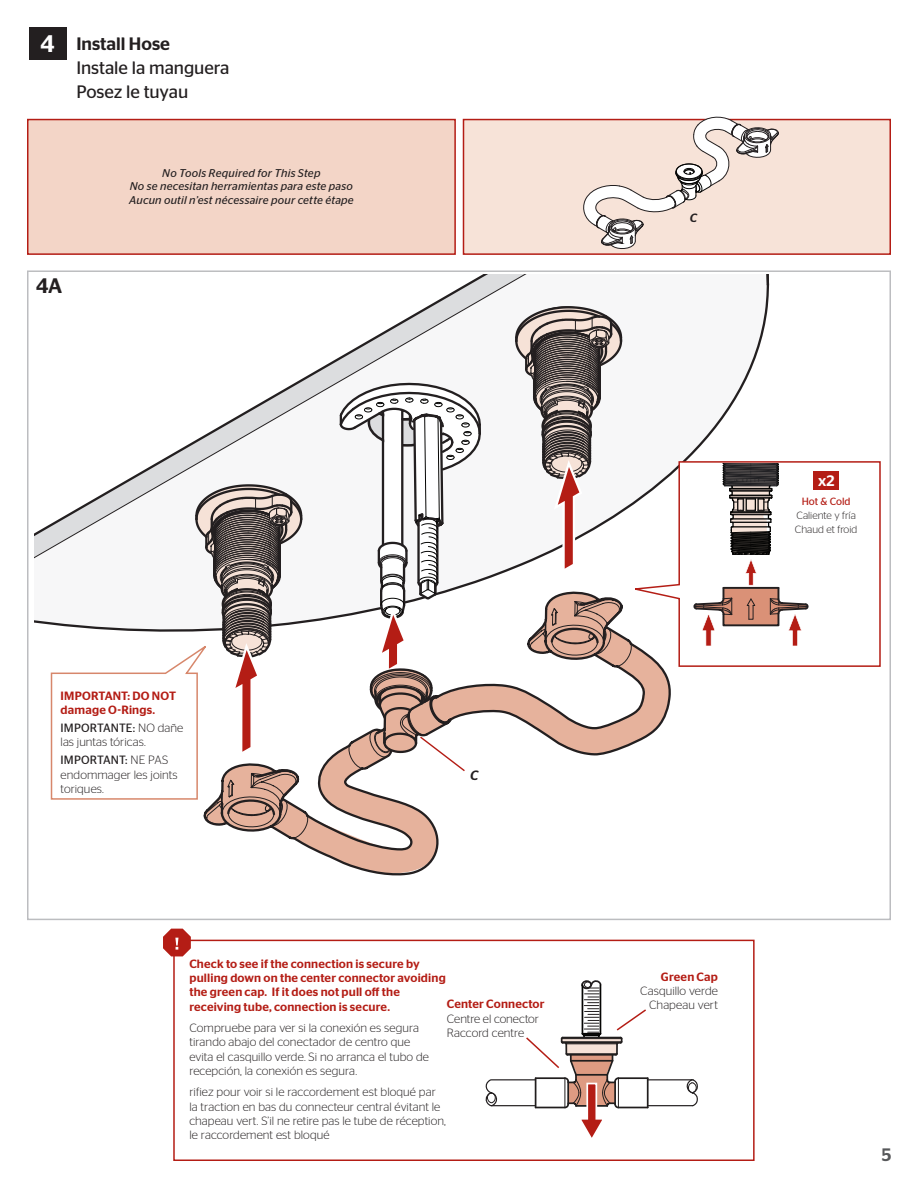
<style>
.page{position:relative;width:918px;height:1188px;background:#fff}
.page>*{position:absolute;margin:0;border:0;box-sizing:border-box;transform-origin:0 0}
.t1{font:500 24px "Stag Sans";color:#fff}
.t2{font:500 21px "Stag Sans";color:#231f20}
.t3{font:18px/24px "Stag Sans";letter-spacing:-.005em;color:#231f20}
.t4{font:500 18px "Stag Sans";color:#231f20}
.t5{font:500 18px "Stag Sans";color:#57585a}
.t6{font:500 15.15px "Stag Sans";color:#fff}
.t7{font:italic 500 13.5px "Stag Sans";color:#231f20}
.t8{font:300 12px/14.4px "Stag Sans";letter-spacing:.005em;color:#231f20}
.t9{font:500 12px/14.4px "Stag Sans";letter-spacing:.015em;color:#b41d15}
.t10{font:italic 500 12px "Stag Sans";color:#231f20}
.t11{font:italic 11.25px "Stag Sans";letter-spacing:.015em;color:#231f20}
.t12{font:300 10.5px "Stag Sans";color:#231f20}
.t13{font:10.5px "Stag Sans";color:#b41d15}
.s1{font-weight:400}
.s2{font-weight:500;color:#b41d15}
</style>
<div class="page">
<div style="left:173px;top:940px;width:582px;height:221px;background:#fff;border:2px solid #b41d15"></div>
<div style="left:27px;top:119px;width:429px;height:136px;background:#f3d5c7;border:2px solid #b41d15"></div>
<div style="left:463px;top:119px;width:428px;height:136px;background:#f7e3d8;border:2px solid #b41d15"></div>
<div style="left:29px;top:27px;width:37px;height:33px;background:#231f20"></div>
<hr style="left:648px;top:1079px;width:44px;height:1px;background:#231f20">
<hr style="left:648px;top:1105px;width:44px;height:1px;background:#231f20">
<svg style="left:686px;top:1079px;width:12px;height:28px"></svg>
<hr style="left:647px;top:1078px;width:2px;height:29px;background:#211e1e">
<svg style="left:35px;top:283px;width:734px;height:342px"></svg>
<svg style="left:720px;top:275px;width:50px;height:12px"></svg>
<svg style="left:290px;top:589px;width:381px;height:287px"></svg>
<svg style="left:309px;top:599px;width:313px;height:227px"></svg>
<svg style="left:514px;top:300px;width:109px;height:273px"></svg>
<svg style="left:626px;top:460px;width:255px;height:208px"></svg>
<svg style="left:338px;top:382px;width:144px;height:391px"></svg>
<svg style="left:581px;top:116px;width:198px;height:133px"></svg>
<svg style="left:485px;top:980px;width:163px;height:158px"></svg>
<svg style="left:694px;top:464px;width:115px;height:182px"></svg>
<div style="left:813px;top:471px;width:26px;height:19px;background:#b41d15"></div>
<svg style="left:163px;top:929px;width:28px;height:27px"></svg>
<svg style="left:50px;top:478px;width:259px;height:361px"></svg>
<p class="t1" style="left:41px;top:29px;width:16px">4</p>
<p class="t4" style="left:76px;top:33px;width:95px">Install Hose</p>
<p class="t3" style="left:76px;top:56px;width:155px">Instale la manguera<br>Posez le tuyau</p>
<p class="t11" style="left:162px;top:166px;width:160px">No Tools Required for This Step</p>
<p class="t11" style="left:130px;top:180px;width:225px">No se necesitan herramientas para este paso</p>
<p class="t11" style="left:129px;top:193px;width:226px">Aucun outil n’est nécessaire pour cette étape</p>
<p class="t2" style="left:36px;top:274px;width:28px">4A</p>
<p class="t9" style="left:61px;top:688px;width:117px">IMPORTANT: DO NOT damage O-Rings.</p>
<p class="t8" style="left:61px;top:720px;width:124px"><span class="s1">IMPORTANTE:</span> NO dañe las juntas tóricas.</p>
<p class="t8" style="left:61px;top:753px;width:119px"><span class="s1">IMPORTANT:</span> NE PAS endommager les joints toriques.</p>
<p class="t7" style="left:470px;top:767px;width:10px">C</p>
<p class="t9" style="left:189px;top:956px;width:258px">Check to see if the connection is secure by pulling down on the center connector avoiding the green cap. If it does not pull off the receiving tube, connection is secure.</p>
<p class="t8" style="left:189px;top:1020px;width:241px">Compruebe para ver si la conexión es segura tirando abajo del conectador de centro que evita el casquillo verde. Si no arranca el tubo de recepción, la conexión es segura.</p>
<p class="t8" style="left:189px;top:1085px;width:258px">rifiez pour voir si le raccordement est bloqué par la traction en bas du connecteur central évitant le chapeau vert. S’il ne retire pas le tube de réception, le raccordement est bloqué</p>
<p class="t8" style="left:447px;top:997px;width:99px"><span class="s2">Center Connector<br></span>Centre el conector</p>
<p class="t8" style="left:447px;top:1025px;width:79px">Raccord centre</p>
<p class="t10" style="left:690px;top:211px;width:9px">C</p>
<p class="t6" style="left:818px;top:472px;width:18px">x2</p>
<p class="t13" style="left:802px;top:496px;width:50px">Hot &amp; Cold</p>
<p class="t12" style="left:796px;top:510px;width:61px">Caliente y fría</p>
<p class="t12" style="left:795px;top:523px;width:64px">Chaud et froid</p>
<p class="t9" style="left:661px;top:969px;width:59px">Green Cap</p>
<p class="t8" style="left:640px;top:983px;width:79px">Casquillo verde</p>
<p class="t8" style="left:649px;top:998px;width:70px">Chapeau vert</p>
<h3 class="t5" style="left:882px;top:1144px;width:11px">5</h3>
</div>
